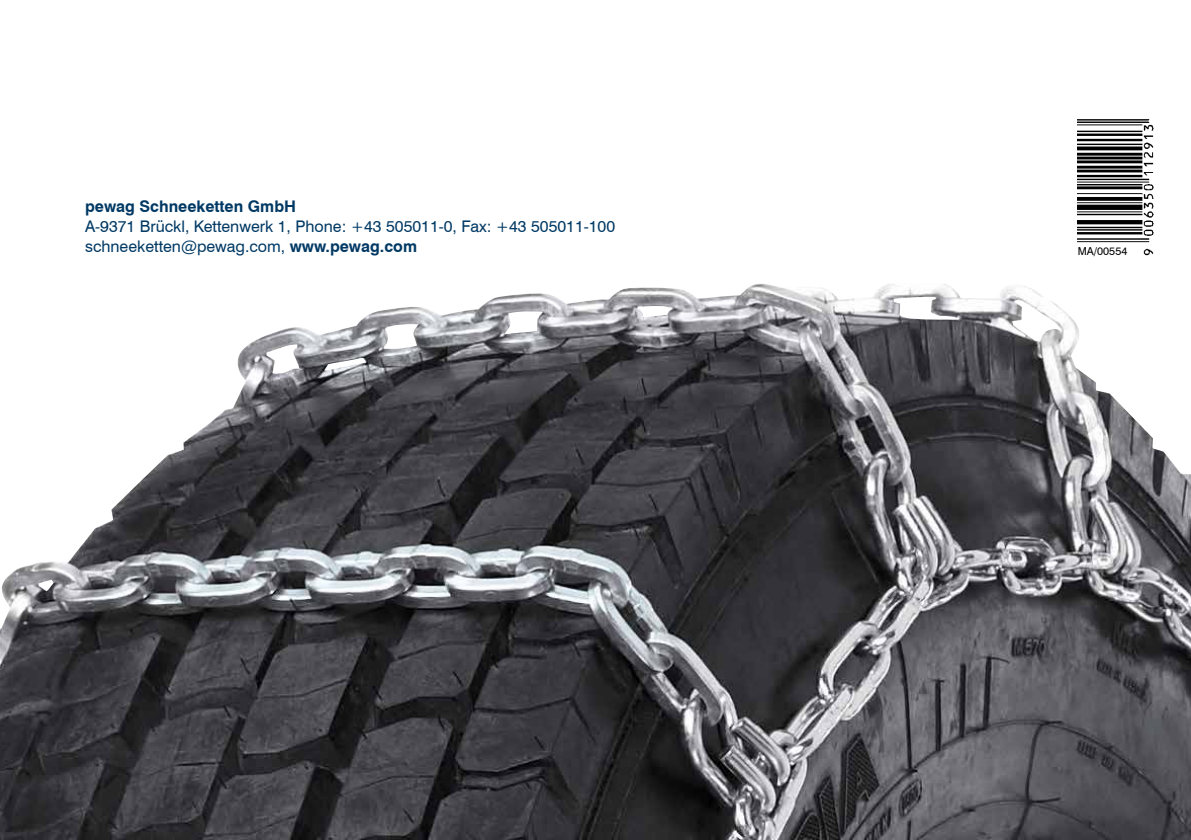
<style>
.page{position:relative;width:1191px;height:840px;background:#fff}
.page>*{position:absolute;margin:0;border:0;box-sizing:border-box;transform-origin:0 0}
.t1{font:16px/20px "Swiss 721 BT";color:#003964}
.t2{font:700 16px "Swiss 721 BT";color:#003964}
.t3{font:11px "Swiss 721 BT";color:#000}
.s1{font-weight:700}
</style>
<div class="page">
<img style="left:1077px;top:119px;width:76px;height:137px">
<img style="left:0;top:284px;width:1191px;height:555px">
<p class="t2" style="left:85px;top:197px;width:212px">pewag Schneeketten GmbH</p>
<p class="t1" style="left:85px;top:216px;width:531px">A-9371 Brückl, Kettenwerk 1, Phone: +43 505011-0, Fax: +43 505011-100 schneeketten@pewag.com, <span class="s1">www.pewag.com</span></p>
<p class="t3" style="left:1077px;top:244px;width:51px">MA/00554</p>
</div>
